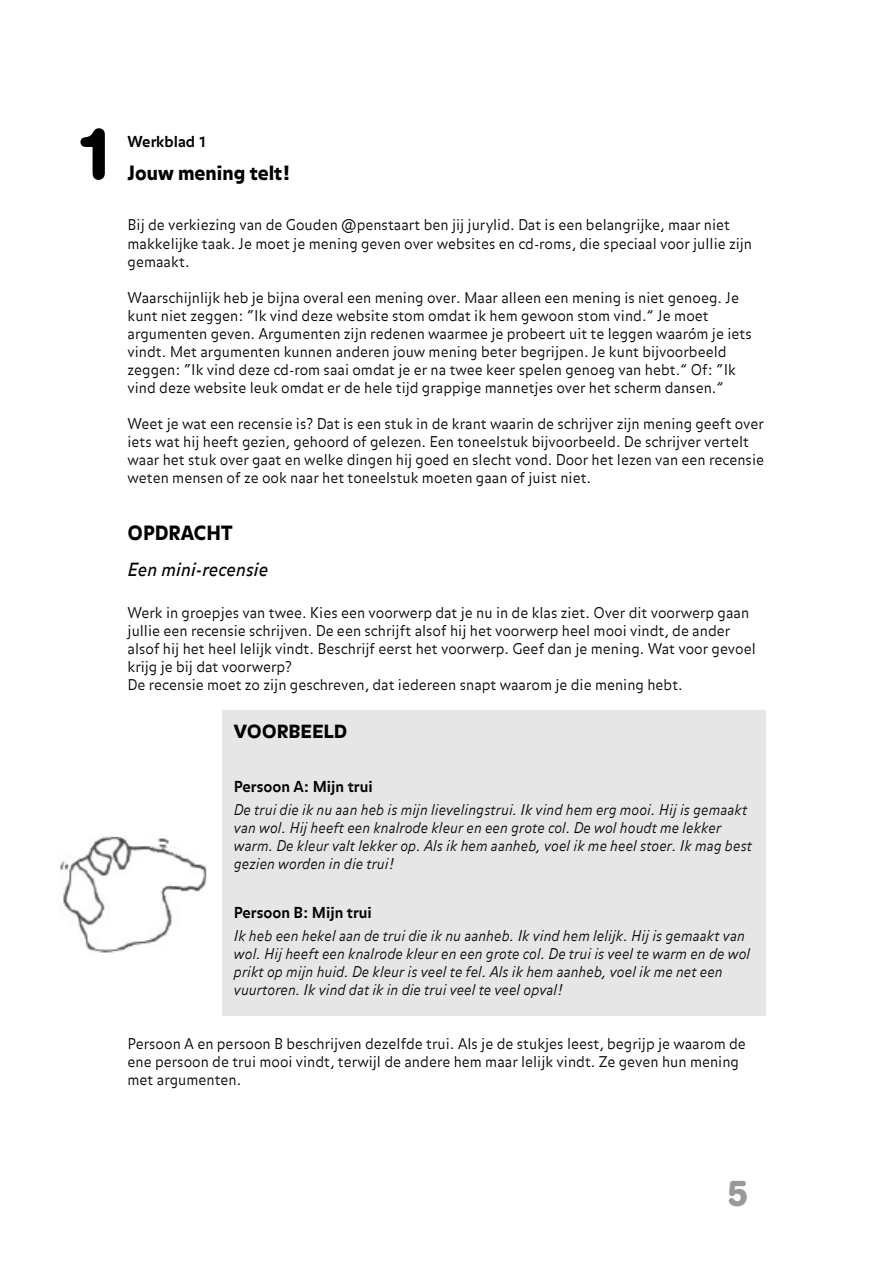
<style>
.page{position:relative;width:893px;height:1263px;background:#fff}
.page>*{position:absolute;margin:0;border:0;box-sizing:border-box;transform-origin:0 0}
.t1{font:700 72px "AG Book Rounded";color:#000}
.t2{font:700 36px "AG Book Rounded";color:#999}
.t3{font:900 19.5px "Balance";color:#000}
.t4{font:italic 18px "Balance";color:#000}
.t5{font:900 18px "Balance";color:#000;scale:1.05 1}
.t6{font:700 15px "Balance";color:#000}
.t7{font:300 14.7px/18px "Balance";color:#000}
.t8{font:italic 300 14.7px/18px "Balance";color:#000}
</style>
<div class="page">
<div style="left:222px;top:710px;width:543px;height:305px;background:#e6e6e6"></div>
<img style="left:60px;top:836px;width:147px;height:117px">
<h1 class="t1" style="left:75px;top:128px;width:44px">1</h1>
<p class="t6" style="left:128px;top:133px;width:81px">Werkblad 1</p>
<h3 class="t3" style="left:128px;top:166px;width:164px">Jouw mening telt!</h3>
<p class="t7" style="left:128px;top:216px;width:626px">Bij de verkiezing van de Gouden @penstaart ben jij jurylid. Dat is een belangrijke, maar niet makkelijke taak. Je moet je mening geven over websites en cd-roms, die speciaal voor jullie zijn gemaakt.</p>
<p class="t7" style="left:128px;top:289px;width:626px">Waarschijnlijk heb je bijna overal een mening over. Maar alleen een mening is niet genoeg. Je kunt niet zeggen: “Ik vind deze website stom omdat ik hem gewoon stom vind.” Je moet argumenten geven. Argumenten zijn redenen waarmee je probeert uit te leggen waaróm je iets vindt. Met argumenten kunnen anderen jouw mening beter begrijpen. Je kunt bijvoorbeeld zeggen: “Ik vind deze cd-rom saai omdat je er na twee keer spelen genoeg van hebt.” Of: “Ik vind deze website leuk omdat er de hele tijd grappige mannetjes over het scherm dansen.”</p>
<p class="t7" style="left:128px;top:415px;width:638px">Weet je wat een recensie is? Dat is een stuk in de krant waarin de schrijver zijn mening geeft over iets wat hij heeft gezien, gehoord of gelezen. Een toneelstuk bijvoorbeeld. De schrijver vertelt waar het stuk over gaat en welke dingen hij goed en slecht vond. Door het lezen van een recensie weten mensen of ze ook naar het toneelstuk moeten gaan of juist niet.</p>
<h3 class="t3" style="left:128px;top:526px;width:107px">OPDRACHT</h3>
<p class="t4" style="left:128px;top:559px;width:142px">Een mini-recensie</p>
<p class="t7" style="left:128px;top:603px;width:630px">Werk in groepjes van twee. Kies een voorwerp dat je nu in de klas ziet. Over dit voorwerp gaan jullie een recensie schrijven. De een schrijft alsof hij het voorwerp heel mooi vindt, de ander alsof hij het heel lelijk vindt. Beschrijf eerst het voorwerp. Geef dan je mening. Wat voor gevoel krijg je bij dat voorwerp?<br>De recensie moet zo zijn geschreven, dat iedereen snapt waarom je die mening hebt.</p>
<p class="t5" style="left:234px;top:725px;width:110px">VOORBEELD</p>
<p class="t6" style="left:234px;top:778px;width:140px">Persoon A: Mijn trui</p>
<p class="t8" style="left:234px;top:800px;width:520px">De trui die ik nu aan heb is mijn lievelingstrui. Ik vind hem erg mooi. Hij is gemaakt van wol. Hij heeft een knalrode kleur en een grote col. De wol houdt me lekker warm. De kleur valt lekker op. Als ik hem aanheb, voel ik me heel stoer. Ik mag best gezien worden in die trui!</p>
<p class="t6" style="left:234px;top:904px;width:139px">Persoon B: Mijn trui</p>
<p class="t8" style="left:234px;top:926px;width:518px">Ik heb een hekel aan de trui die ik nu aanheb. Ik vind hem lelijk. Hij is gemaakt van wol. Hij heeft een knalrode kleur en een grote col. De trui is veel te warm en de wol prikt op mijn huid. De kleur is veel te fel. Als ik hem aanheb, voel ik me net een vuurtoren. Ik vind dat ik in die trui veel te veel opval!</p>
<p class="t7" style="left:128px;top:1035px;width:620px">Persoon A en persoon B beschrijven dezelfde trui. Als je de stukjes leest, begrijp je waarom de ene persoon de trui mooi vindt, terwijl de andere hem maar lelijk vindt. Ze geven hun mening met argumenten.</p>
<h2 class="t2" style="left:727px;top:1180px;width:23px">5</h2>
</div>
